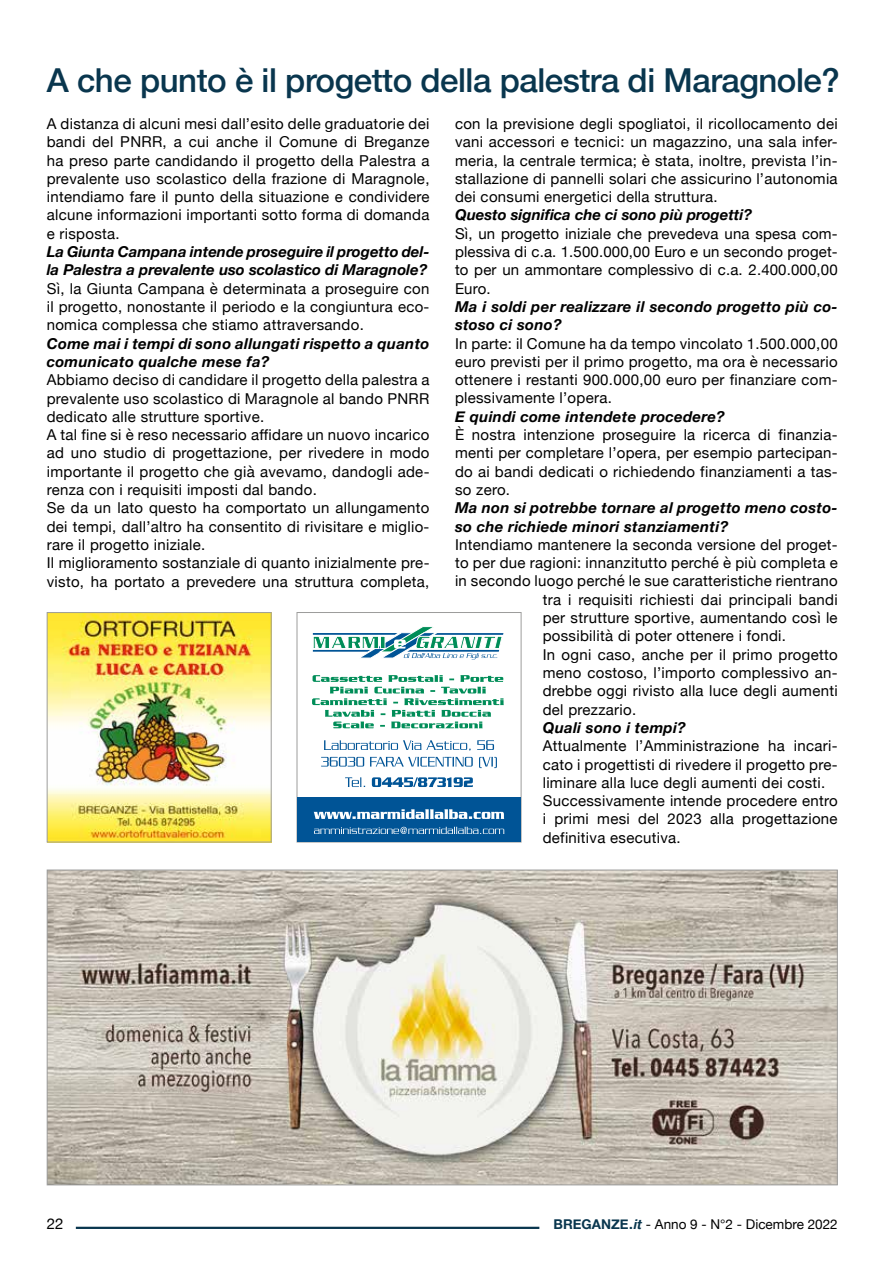
<style>
.page{position:relative;width:893px;height:1263px;background:#fff}
.page>*{position:absolute;margin:0;border:0;box-sizing:border-box;transform-origin:0 0}
.t1{font:500 33px "Helvetica Neue";letter-spacing:-.015em;color:#09364e}
.t2{font:15px/18.3px "Helvetica Neue";letter-spacing:.02em;color:#000;text-align:justify}
.t3{font:italic 700 15px/18.3px "Helvetica Neue";letter-spacing:.02em;color:#000}
.t4{font:italic 700 15px/18.3px "Helvetica Neue";color:#000}
.t5{font:13.5px "Helvetica Neue";color:#000}
.s1{font-weight:700;color:#09364e}
.s2{font-weight:700;font-style:italic;color:#09364e}
</style>
<div class="page">
<hr style="left:76px;top:1227px;width:463px;height:2px;background:#09364e">
<div style="left:297px;top:612px;width:224px;height:230px;background:#fff;border:1px solid #9d9d9c"></div>
<svg style="left:312px;top:626px;width:191px;height:33px"></svg>
<svg style="left:345px;top:777px;width:128px;height:10px"></svg>
<svg style="left:321px;top:757px;width:176px;height:11px"></svg>
<svg style="left:324px;top:740px;width:170px;height:11px"></svg>
<div style="left:297px;top:798px;width:224px;height:44px;background:#005496"></div>
<svg style="left:314px;top:827px;width:190px;height:7px"></svg>
<svg style="left:314px;top:809px;width:190px;height:10px"></svg>
<svg style="left:312px;top:675px;width:192px;height:53px"></svg>
<img style="left:49px;top:872px;width:787px;height:311px">
<img style="left:49px;top:614px;width:221px;height:226px">
<div style="left:47px;top:612px;width:225px;height:230px;border:1px solid #9d9d9c"></div>
<h1 class="t1" style="left:47px;top:53px;width:794px">A che punto è il progetto della palestra di Maragnole?</h1>
<p class="t2" style="left:455px;top:115px;width:384px">con la previsione degli spogliatoi, il ricollocamento dei vani accessori e tecnici: un magazzino, una sala infer&shy;meria, la centrale termica; è stata, inoltre, prevista l’in&shy;stallazione di pannelli solari che assicurino l’autonomia dei consumi energetici della struttura.</p>
<p class="t4" style="left:455px;top:206px;width:298px">Questo significa che ci sono più progetti?</p>
<p class="t2" style="left:455px;top:225px;width:384px">Sì, un progetto iniziale che prevedeva una spesa com&shy;plessiva di c.a. 1.500.000,00 Euro e un secondo proget&shy;to per un ammontare complessivo di c.a. 2.400.000,00<br>Euro.</p>
<p class="t3" style="left:455px;top:298px;width:384px">Ma i soldi per realizzare il secondo progetto più co&shy;stoso ci sono?</p>
<p class="t2" style="left:455px;top:335px;width:384px">In parte: il Comune ha da tempo vincolato 1.500.000,00 euro previsti per il primo progetto, ma ora è necessario ottenere i restanti 900.000,00 euro per finanziare com&shy;plessivamente l’opera.</p>
<p class="t3" style="left:455px;top:408px;width:271px">E quindi come intendete procedere?</p>
<p class="t2" style="left:455px;top:426px;width:384px">È nostra intenzione proseguire la ricerca di finanzia&shy;menti per completare l’opera, per esempio partecipan&shy;do ai bandi dedicati o richiedendo finanziamenti a tas&shy;so zero.</p>
<p class="t3" style="left:455px;top:499px;width:384px">Ma non si potrebbe tornare al progetto meno costo&shy;so che richiede minori stanziamenti?</p>
<p class="t2" style="left:455px;top:536px;width:384px">Intendiamo mantenere la seconda versione del proget-</p>
<p class="t2" style="left:455px;top:554px;width:384px">to per due ragioni: innanzitutto perché è più completa e</p>
<p class="t2" style="left:455px;top:573px;width:384px">in secondo luogo perché le sue caratteristiche rientrano</p>
<p class="t2" style="left:543px;top:591px;width:296px">tra i requisiti richiesti dai principali bandi</p>
<p class="t2" style="left:543px;top:609px;width:296px">per strutture sportive, aumentando così le</p>
<p class="t2" style="left:543px;top:628px;width:245px">possibilità di poter ottenere i fondi.</p>
<p class="t2" style="left:543px;top:646px;width:296px">In ogni caso, anche per il primo progetto</p>
<p class="t2" style="left:543px;top:664px;width:296px">meno costoso, l’importo complessivo an-</p>
<p class="t2" style="left:543px;top:683px;width:296px">drebbe oggi rivisto alla luce degli aumenti</p>
<p class="t2" style="left:543px;top:701px;width:95px">del prezzario.</p>
<p class="t3" style="left:543px;top:719px;width:145px">Quali sono i tempi?</p>
<p class="t2" style="left:543px;top:737px;width:296px;text-align:left">Attualmente l’Amministrazione ha incari&shy;cato i progettisti di rivedere il progetto pre&shy;liminare alla luce degli aumenti dei costi.<br>Successivamente intende procedere entro i primi mesi del 2023 alla progettazione definitiva esecutiva.</p>
<p class="t2" style="left:47px;top:115px;width:384px">A distanza di alcuni mesi dall’esito delle graduatorie dei bandi del PNRR, a cui anche il Comune di Breganze ha preso parte candidando il progetto della Palestra a prevalente uso scolastico della frazione di Maragnole, intendiamo fare il punto della situazione e condividere alcune informazioni importanti sotto forma di domanda e risposta.</p>
<p class="t4" style="left:47px;top:243px;width:384px">La Giunta Campana intende proseguire il progetto del&shy;la Palestra a prevalente uso scolastico di Maragnole?</p>
<p class="t2" style="left:47px;top:280px;width:384px">Sì, la Giunta Campana è determinata a proseguire con il progetto, nonostante il periodo e la congiuntura eco&shy;nomica complessa che stiamo attraversando.</p>
<p class="t3" style="left:47px;top:334px;width:384px">Come mai i tempi di sono allungati rispetto a quanto comunicato qualche mese fa?</p>
<p class="t2" style="left:47px;top:372px;width:384px;text-align:left">Abbiamo deciso di candidare il progetto della palestra a prevalente uso scolastico di Maragnole al bando PNRR dedicato alle strutture sportive.<br>A tal fine si è reso necessario affidare un nuovo incarico ad uno studio di progettazione, per rivedere in modo importante il progetto che già avevamo, dandogli ade&shy;renza con i requisiti imposti dal bando.<br>Se da un lato questo ha comportato un allungamento dei tempi, dall’altro ha consentito di rivisitare e miglio&shy;rare il progetto iniziale.<br>Il miglioramento sostanziale di quanto inizialmente pre&shy;visto, ha portato a prevedere una struttura completa,</p>
<p class="t2" style="left:47px;top:1215px;width:18px">22</p>
<p class="t5" style="left:554px;top:1214px;width:286px"><span class="s1">BREGANZE.</span><span class="s2">it</span> - Anno 9 - N°2 - Dicembre 2022</p>
</div>
